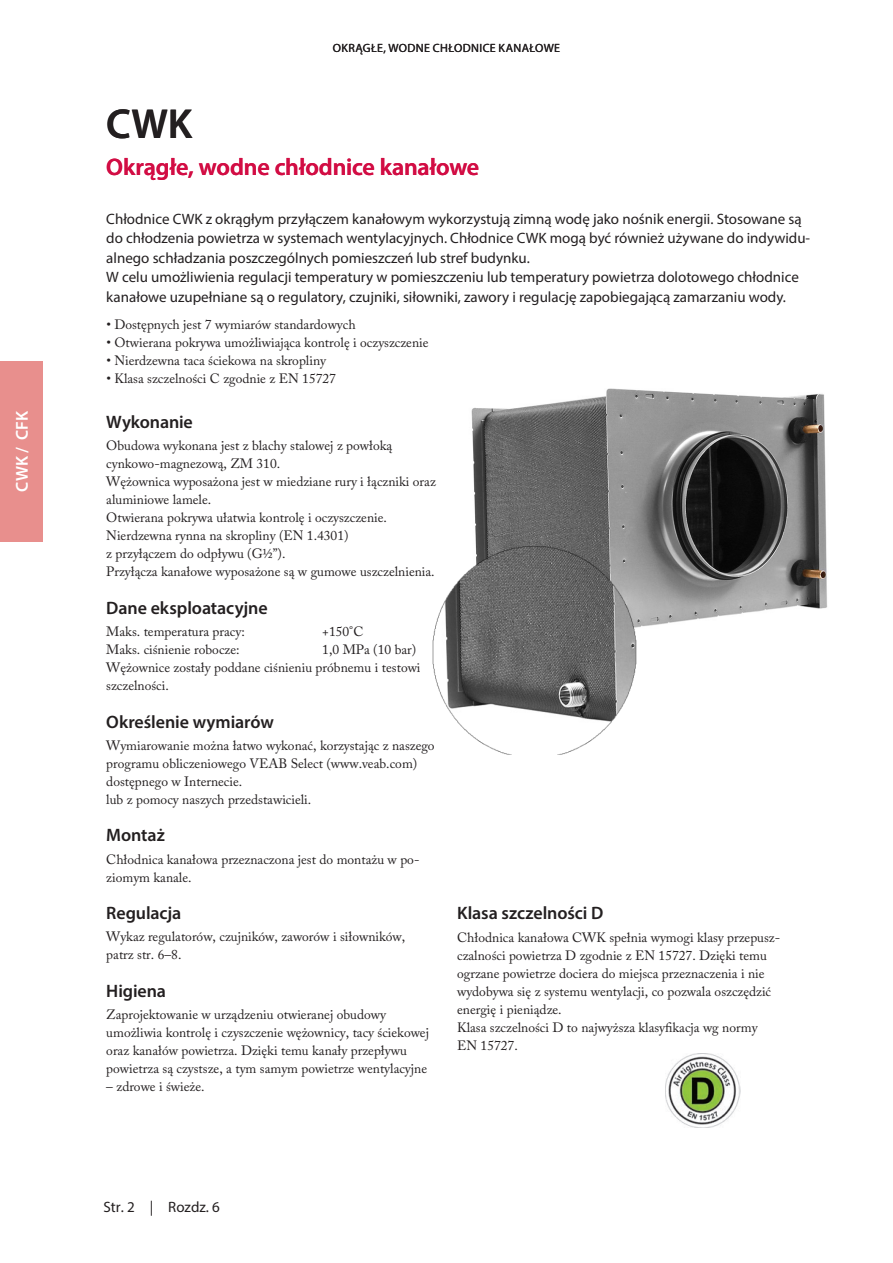
<style>
.page{position:relative;width:893px;height:1263px;background:#fff}
.page>*{position:absolute;margin:0;border:0;box-sizing:border-box;transform-origin:0 0}
.Rubrik_-_Svart{font:600 42px "Myriad Pro";color:#231f20}
.Mell2_-_Röd{font:600 24px "Myriad Pro";letter-spacing:-.005em;color:#d20d44}
.Mell_-_Svart{font:600 18px "Myriad Pro";letter-spacing:-.005em;color:#231f20}
.t1{font:600 17.25px "Myriad Pro";letter-spacing:-.01em;color:#fff}
.Ingress{font:15px/19.5px "Myriad Pro";color:#231f20}
.bröd{font:13.5px/18px "Adobe Caslon Pro";color:#231f20}
.Punktlista{font:13.5px "Adobe Caslon Pro";color:#231f20}
.TOP{font:12px "Myriad Pro";letter-spacing:.03em;color:#231f20}
</style>
<div class="page">
<img style="left:471px;top:388px;width:357px;height:277px">
<img style="left:665px;top:1053px;width:75px;height:74px">
<img style="left:432px;top:546px;width:204px;height:208px">
<div style="left:0;top:361px;width:43px;height:180px;background:#e88f8d"></div>
<p class="t1" style="left:11px;top:492px;width:82px;rotate:-90deg">CWK / CFK</p>
<p class="TOP" style="left:333px;top:40px;width:229px">OKRĄGŁE, WODNE CHŁODNICE KANAŁOWE</p>
<p class="Rubrik_-_Svart" style="left:106px;top:97px;width:88px">CWK</p>
<p class="Mell2_-_Röd" style="left:106px;top:151px;width:375px">Okrągłe, wodne chłodnice kanałowe</p>
<p class="Ingress" style="left:106px;top:209px;width:705px">Chłodnice CWK z okrągłym przyłączem kanałowym wykorzystują zimną wodę jako nośnik energii. Stosowane są do chłodzenia powietrza w systemach wentylacyjnych. Chłodnice CWK mogą być również używane do indywidu&shy;alnego schładzania poszczególnych pomieszczeń lub stref budynku.<br>W celu umożliwienia regulacji temperatury w pomieszczeniu lub temperatury powietrza dolotowego chłodnice kanałowe uzupełniane są o regulatory, czujniki, siłowniki, zawory i regulację zapobiegającą zamarzaniu wody.</p>
<p class="Punktlista" style="left:106px;top:316px;width:251px">• Dostępnych jest 7 wymiarów standardowych</p>
<p class="Punktlista" style="left:106px;top:334px;width:324px">• Otwierana pokrywa umożliwiająca kontrolę i oczyszczenie</p>
<p class="Punktlista" style="left:106px;top:352px;width:221px">• Nierdzewna taca ściekowa na skropliny</p>
<p class="Punktlista" style="left:106px;top:370px;width:231px">• Klasa szczelności C zgodnie z EN 15727</p>
<p class="Mell_-_Svart" style="left:106px;top:411px;width:88px">Wykonanie</p>
<p class="bröd" style="left:106px;top:437px;width:331px">Obudowa wykonana jest z blachy stalowej z powłoką cynkowo-magnezową, ZM 310.<br>Wężownica wyposażona jest w miedziane rury i łączniki oraz aluminiowe lamele.</p>
<p class="bröd" style="left:106px;top:509px;width:330px">Otwierana pokrywa ułatwia kontrolę i oczyszczenie.<br>Nierdzewna rynna na skropliny (EN 1.4301)<br>z przyłączem do odpływu (G½”).<br>Przyłącza kanałowe wyposażone są w gumowe uszczelnienia.</p>
<p class="Mell_-_Svart" style="left:106px;top:596px;width:163px">Dane eksploatacyjne</p>
<p class="bröd" style="left:106px;top:622px;width:140px">Maks. temperatura pracy:</p>
<p class="bröd" style="left:322px;top:622px;width:43px">+150°C</p>
<p class="bröd" style="left:106px;top:640px;width:135px">Maks. ciśnienie robocze:</p>
<p class="bröd" style="left:322px;top:640px;width:96px">1,0 MPa (10 bar)</p>
<p class="bröd" style="left:106px;top:658px;width:316px">Wężownice zostały poddane ciśnieniu próbnemu i testowi szczelności.</p>
<p class="Mell_-_Svart" style="left:106px;top:710px;width:169px">Określenie wymiarów</p>
<p class="bröd" style="left:106px;top:736px;width:330px">Wymiarowanie można łatwo wykonać, korzystając z naszego programu obliczeniowego VEAB Select (www.veab.com) dostępnego w Internecie.</p>
<p class="bröd" style="left:106px;top:790px;width:207px">lub z pomocy naszych przedstawicieli.</p>
<p class="Mell_-_Svart" style="left:106px;top:824px;width:60px">Montaż</p>
<p class="bröd" style="left:106px;top:850px;width:315px">Chłodnica kanałowa przeznaczona jest do montażu w po&shy;ziomym kanale.</p>
<p class="Mell_-_Svart" style="left:106px;top:902px;width:76px">Regulacja</p>
<p class="bröd" style="left:106px;top:928px;width:300px">Wykaz regulatorów, czujników, zaworów i siłowników, patrz str. 6–8.</p>
<p class="Mell_-_Svart" style="left:106px;top:979px;width:61px">Higiena</p>
<p class="bröd" style="left:106px;top:1005px;width:324px">Zaprojektowanie w urządzeniu otwieranej obudowy umożliwia kontrolę i czyszczenie wężownicy, tacy ściekowej oraz kanałów powietrza. Dzięki temu kanały przepływu powietrza są czystsze, a tym samym powietrze wentylacyjne</p>
<p class="bröd" style="left:106px;top:1077px;width:100px">– zdrowe i świeże.</p>
<p class="Mell_-_Svart" style="left:457px;top:902px;width:148px">Klasa szczelności D</p>
<p class="bröd" style="left:457px;top:928px;width:325px">Chłodnica kanałowa CWK spełnia wymogi klasy przepusz&shy;czalności powietrza D zgodnie z EN 15727. Dzięki temu ogrzane powietrze dociera do miejsca przeznaczenia i nie wydobywa się z systemu wentylacji, co pozwala oszczędzić energię i pieniądze.<br>Klasa szczelności D to najwyższa klasyfikacja wg normy EN 15727.</p>
<p class="Ingress" style="left:103px;top:1197px;width:118px">Str. 2 | Rozdz. 6</p>
</div>
